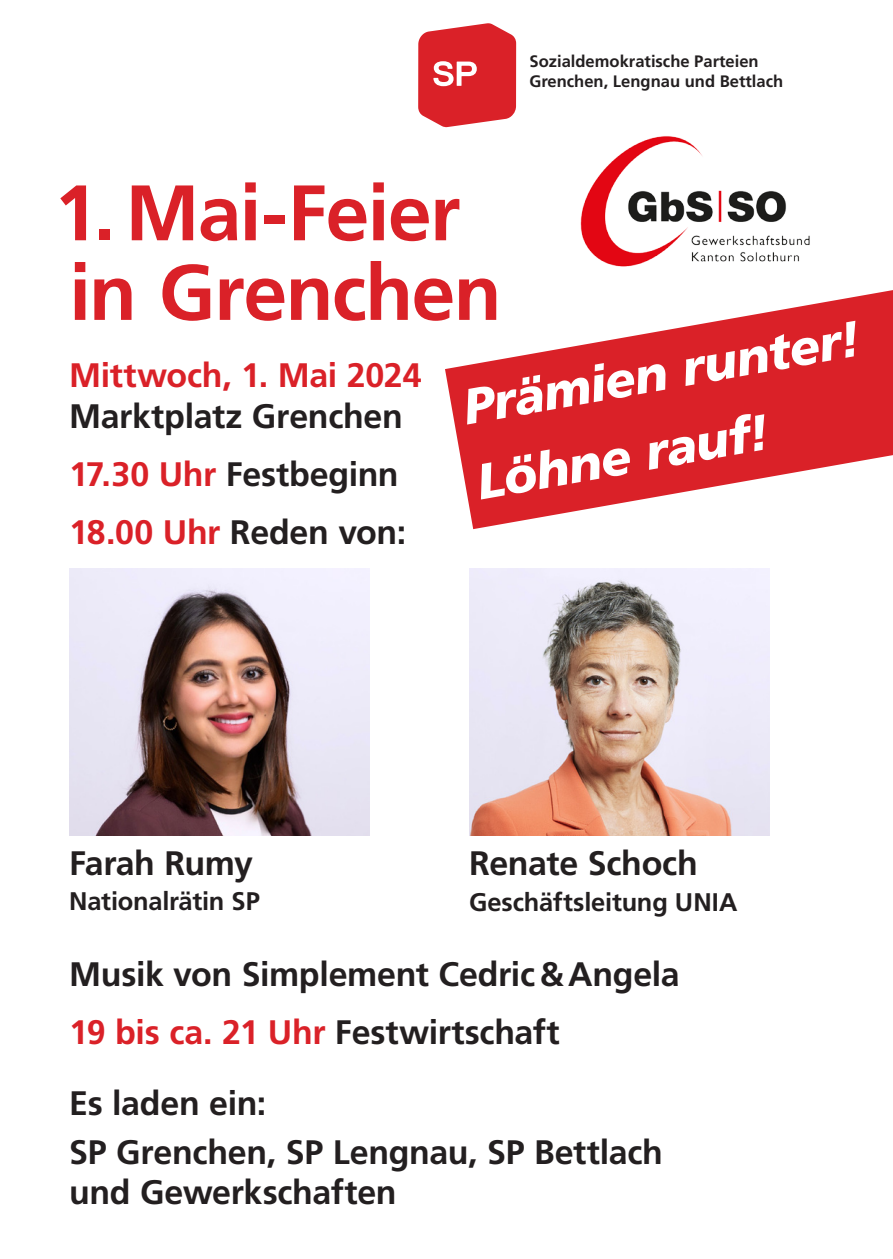
<style>
.page{position:relative;width:893px;height:1259px;background:#fff}
.page>*{position:absolute;margin:0;border:0;box-sizing:border-box;transform-origin:0 0}
.t1{font:700 78.6px/79.5px "Frutiger LT Com";letter-spacing:-.02em;color:#da2128}
.t2{font:italic 900 49.8px/76.2px "Frutiger LT Com";color:#fff}
.t3{font:700 33.9px/58.2px "Frutiger LT Com";letter-spacing:-.01em;color:#231f20}
.t4{font:700 33.9px "Frutiger LT Com";letter-spacing:-.01em;color:#da2128}
.t5{font:700 25.5px "Frutiger LT Com";letter-spacing:-.005em;color:#231f20}
.t6{font:700 16.5px/19.5px "Frutiger LT Com";color:#231f20}
.s1{color:#da2128}
</style>
<div class="page">
<svg style="left:445px;top:290px;width:448px;height:239px;fill:#da2128"></svg>
<img style="left:69px;top:568px;width:301px;height:268px">
<img style="left:469px;top:568px;width:301px;height:268px">
<svg style="left:418px;top:23px;width:98px;height:104px;background:#e0454b"></svg>
<img style="left:580px;top:136px;width:230px;height:131px">
<p class="t6" style="left:529px;top:52px;width:255px">Sozialdemokratische Parteien<br>Grenchen, Lengnau und Bettlach</p>
<h1 class="t1" style="left:54px;top:174px;width:449px">1.Mai-Feier in Grenchen</h1>
<h2 class="t2" style="left:457px;top:370px;width:403px;rotate:-10deg">Prämien runter!<br>Löhne rauf!</h2>
<p class="t4" style="left:69px;top:355px;width:354px">Mittwoch, 1. Mai 2024</p>
<p class="t3" style="left:69px;top:387px;width:339px">Marktplatz Grenchen<br><span class="s1">17.30 Uhr</span> Festbeginn<br><span class="s1">18.00 Uhr</span> Reden von:</p>
<p class="t3" style="left:69px;top:834px;width:185px">Farah Rumy</p>
<p class="t5" style="left:69px;top:885px;width:192px">Nationalrätin SP</p>
<p class="t3" style="left:469px;top:834px;width:230px">Renate Schoch</p>
<p class="t5" style="left:469px;top:886px;width:270px">Geschäftsleitung UNIA</p>
<p class="t3" style="left:69px;top:945px;width:612px">Musik von Simplement Cedric&amp;Angela<br><span class="s1">19 bis ca. 21 Uhr</span> Festwirtschaft</p>
<p class="t3" style="left:69px;top:1078px;width:595px;line-height:48.9px">Es laden ein:<br>SP Grenchen, SP Lengnau, SP Bettlach</p>
<p class="t3" style="left:69px;top:1163px;width:329px">und Gewerkschaften</p>
</div>
